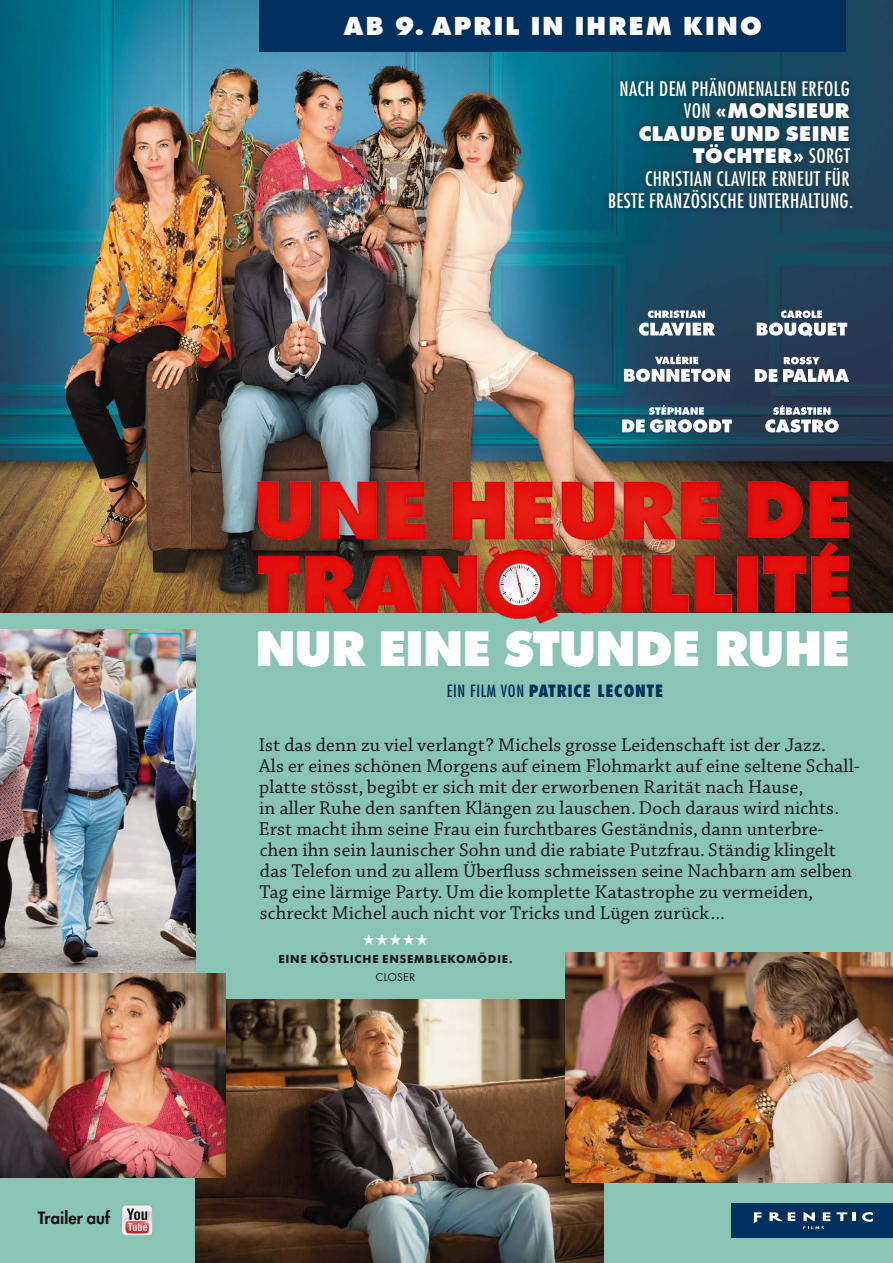
<style>
.page{position:relative;width:893px;height:1263px;background:#8ac4b4}
.page>*{position:absolute;margin:0;border:0;box-sizing:border-box;transform-origin:0 0}
.tranq_spruch{font:900 48.3px "Futura BT";letter-spacing:-.03em;color:#fff}
.tranq_regisseur{font:800 24px "Futura";letter-spacing:.09em;color:#fff}
.tranq_text_synopsis{font:19.5px/21px "Chaparral Pro";letter-spacing:.01em;color:#181716}
.tranq_regisseur-2{font:condensed 19.5px/22.5px "Futura Std";letter-spacing:.02em;color:#fff;text-align:right}
.tranq_regisseur-3{font:800 condensed 16.5px "Futura Std";letter-spacing:.04em;color:#00305d}
._07_synopsis{font:800 16.5px "Futura Std";letter-spacing:.005em;color:#181716}
.Zitat_text{font:700 11.25px "Futura BT";letter-spacing:.06em;color:#181716}
.Zitat_text-2{font:10.5px "Futura";letter-spacing:.03em;color:#181716}
.s1{font-weight:800;font-stretch:normal}
.s2{font-weight:400}
</style>
<div class="page">
<img style="left:0;top:0;width:893px;height:612px">
<img style="left:0;top:629px;width:196px;height:345px">
<img style="left:196px;top:999px;width:408px;height:264px">
<img style="left:0;top:974px;width:225px;height:204px">
<img style="left:566px;top:952px;width:327px;height:230px">
<img style="left:258px;top:541px;width:597px;height:83px">
<img style="left:258px;top:480px;width:174px;height:60px">
<img style="left:747px;top:480px;width:102px;height:72px">
<img style="left:435px;top:480px;width:292px;height:60px">
<svg style="left:624px;top:354px;width:106px;height:28px;background:#7c8c9c"></svg>
<svg style="left:757px;top:310px;width:90px;height:27px;background:#7e8d9c"></svg>
<svg style="left:639px;top:310px;width:76px;height:26px;background:#8b9caa"></svg>
<svg style="left:765px;top:405px;width:74px;height:27px;background:#88949f"></svg>
<svg style="left:622px;top:405px;width:110px;height:27px;background:#7694a1"></svg>
<svg style="left:755px;top:357px;width:94px;height:25px;background:#7f8a99"></svg>
<div style="left:601px;top:70px;width:258px;height:146px;background:#181716;opacity:.5"></div>
<div style="left:259px;top:0;width:587px;height:51px;background:#00305d"></div>
<div style="left:731px;top:1203px;width:162px;height:34px;background:#00305d"></div>
<svg style="left:754px;top:1212px;width:7px;height:11px"></svg>
<svg style="left:769px;top:1212px;width:26px;height:9px"></svg>
<svg style="left:836px;top:1212px;width:11px;height:9px"></svg>
<svg style="left:853px;top:1212px;width:3px;height:9px"></svg>
<svg style="left:803px;top:1212px;width:27px;height:17px"></svg>
<svg style="left:862px;top:1212px;width:11px;height:10px"></svg>
<img style="left:122px;top:1205px;width:31px;height:31px">
<p class="tranq_regisseur" style="left:344px;top:11px;width:419px">AB 9. APRIL IN IHREM KINO</p>
<p class="tranq_regisseur-2" style="left:608px;top:77px;width:246px">NACH DEM PHÄNOMENALEN ERFOLG<br>VON <span class="s1">«MONSIEUR<br>CLAUDE UND SEINE<br>TÖCHTER»</span> SORGT<br>CHRISTIAN CLAVIER ERNEUT FÜR<br>BESTE FRANZÖSISCHE UNTERHALTUNG.</p>
<p class="_07_synopsis" style="left:38px;top:1208px;width:74px">Trailer auf</p>
<p class="tranq_spruch" style="left:255px;top:619px;width:596px">NUR EINE STUNDE RUHE</p>
<p class="tranq_regisseur-3" style="left:447px;top:681px;width:218px"><span class="s2">EIN FILM VON</span> PATRICE LECONTE</p>
<p class="tranq_text_synopsis" style="left:259px;top:735px;width:603px">Ist das denn zu viel verlangt? Michels grosse Leidenschaft ist der Jazz.<br>Als er eines schönen Morgens auf einem Flohmarkt auf eine seltene Schall&shy;platte stösst, begibt er sich mit der erworbenen Rarität nach Hause,<br>in aller Ruhe den sanften Klängen zu lauschen. Doch daraus wird nichts.<br>Erst macht ihm seine Frau ein furchtbares Geständnis, dann unterbre&shy;chen ihn sein launischer Sohn und die rabiate Putzfrau. Ständig klingelt das Telefon und zu allem Überfluss schmeissen seine Nachbarn am selben Tag eine lärmige Party. Um die komplette Katastrophe zu vermeiden, schreckt Michel auch nicht vor Tricks und Lügen zurück...</p>
<p class="Zitat_text" style="left:278px;top:952px;width:236px">EINE KÖSTLICHE ENSEMBLEKOMÖDIE.</p>
<p class="Zitat_text-2" style="left:376px;top:969px;width:41px">CLOSER</p>
</div>
